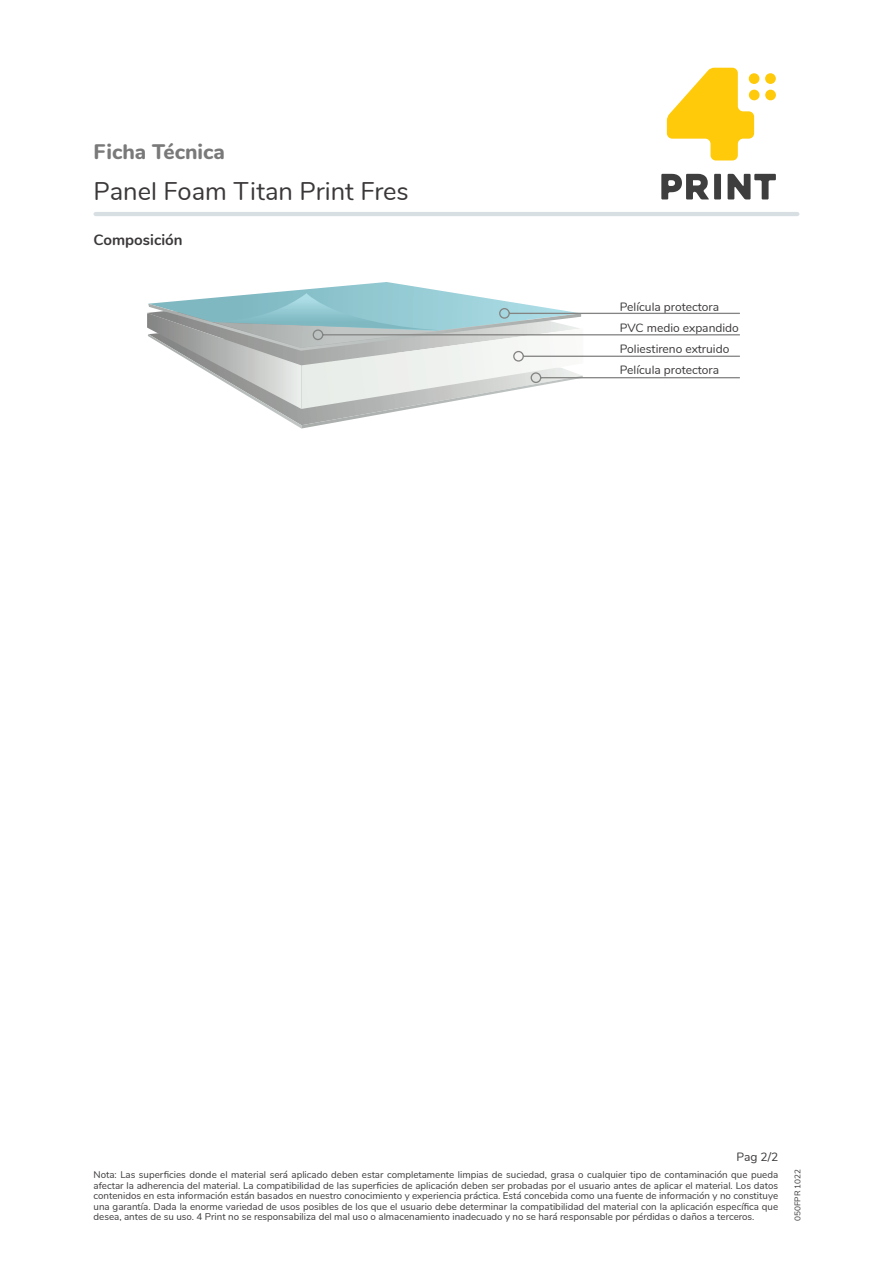
<style>
.page{position:relative;width:893px;height:1263px;background:#fff}
.page>*{position:absolute;margin:0;border:0;box-sizing:border-box;transform-origin:0 0}
.t1{font:25.5px "Nunito";color:#3b383a}
.t2{font:800 21px "Nunito";color:#7a797a}
.t3{font:700 15px "Nunito";color:#3b383a}
.t4{font:12px "Nunito";color:#3b383a}
.t5{font:9.75px/10.5px "Nunito";color:#3b383a;text-align:justify}
.t6{font:8.25px "Nunito";color:#3b383a}
</style>
<div class="page">
<svg style="left:667px;top:68px;width:87px;height:92px"></svg>
<div style="left:749px;top:73px;width:10px;height:11px;background:#feca0a;border-radius:50%"></div>
<div style="left:749px;top:90px;width:10px;height:10px;background:#feca0a;border-radius:50%"></div>
<div style="left:765px;top:73px;width:11px;height:11px;background:#feca0a;border-radius:50%"></div>
<div style="left:765px;top:90px;width:11px;height:10px;background:#feca0a;border-radius:50%"></div>
<div style="left:714px;top:174px;width:7px;height:25px;background:#3e3e3f"></div>
<svg style="left:728px;top:174px;width:48px;height:25px"></svg>
<svg style="left:661px;top:174px;width:48px;height:25px"></svg>
<hr style="left:94px;top:212px;width:705px;height:4px;background:#d7dfe3;border-radius:2px">
<svg style="left:147px;top:282px;width:593px;height:146px"></svg>
<p class="t2" style="left:94px;top:136px;width:133px">Ficha Técnica</p>
<p class="t1" style="left:94px;top:172px;width:317px">Panel Foam Titan Print Fres</p>
<p class="t3" style="left:94px;top:228px;width:90px">Composición</p>
<p class="t4" style="left:620px;top:298px;width:101px">Película protectora</p>
<p class="t4" style="left:620px;top:319px;width:121px">PVC medio expandido</p>
<p class="t4" style="left:620px;top:340px;width:111px">Poliestireno extruido</p>
<p class="t4" style="left:620px;top:361px;width:101px">Película protectora</p>
<p class="t4" style="left:736px;top:1147px;width:43px">Pag 2/2</p>
<p class="t5" style="left:94px;top:1169px;width:686px">Nota: Las superficies donde el material será aplicado deben estar completamente limpias de suciedad, grasa o cualquier tipo de contaminación que pueda afectar la adherencia del material. La compatibilidad de las superficies de aplicación deben ser probadas por el usuario antes de aplicar el material. Los datos contenidos en esta información están basados en nuestro conocimiento y experiencia práctica. Está concebida como una fuente de información y no constituye una garantía. Dada la enorme variedad de usos posibles de los que el usuario debe determinar la compatibilidad del material con la aplicación específica que desea, antes de su uso. 4 Print no se responsabiliza del mal uso o almacenamiento inadecuado y no se hará responsable por pérdidas o daños a terceros.</p>
<p class="t6" style="left:791px;top:1221px;width:54px;rotate:-90deg">050FPR 1022</p>
</div>
